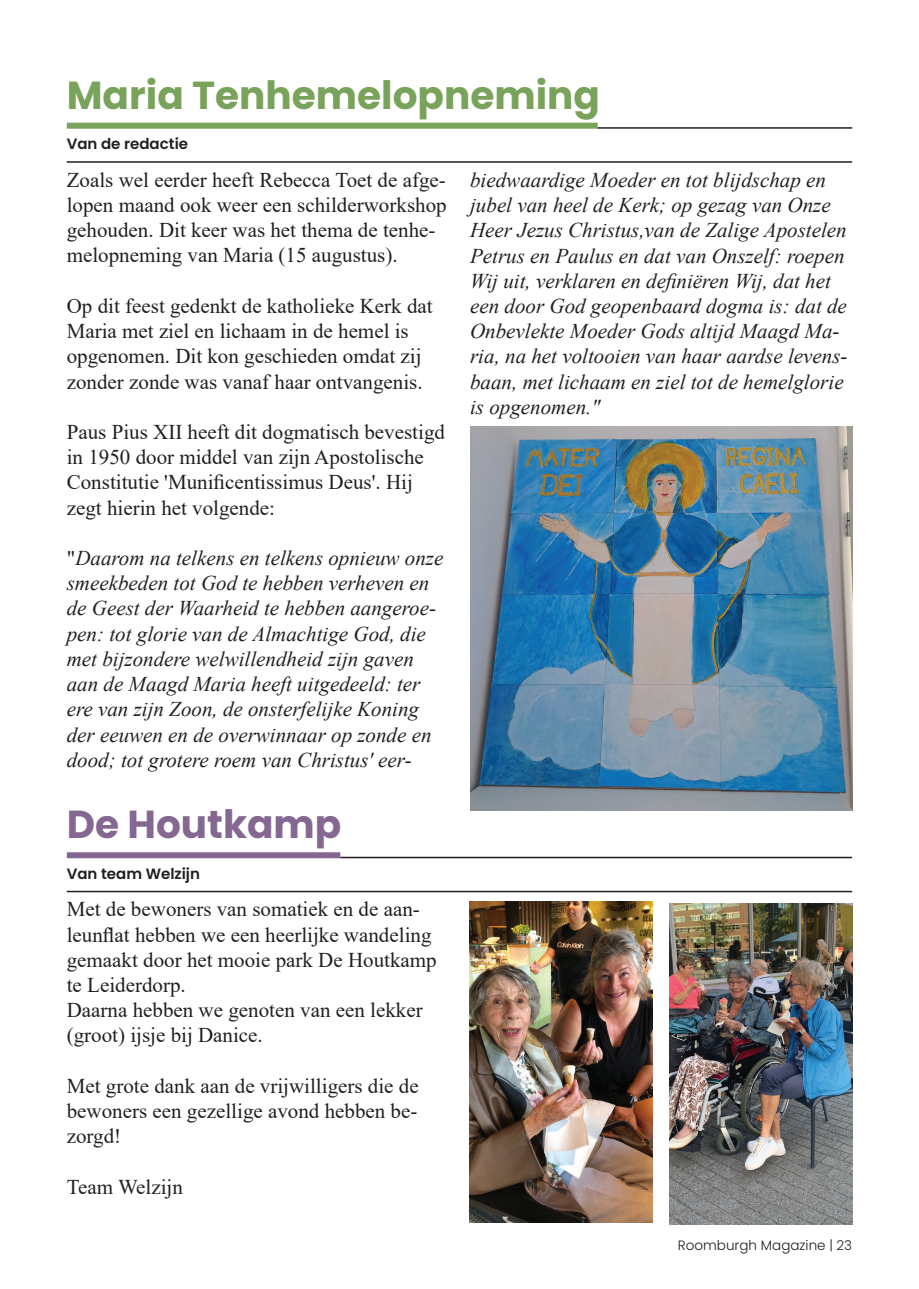
<style>
.page{position:relative;width:919px;height:1289px;background:#fff}
.page>*{position:absolute;margin:0;border:0;box-sizing:border-box;transform-origin:0 0}
.t1{font:700 39px "Poppins";color:#79a25b}
.t2{font:700 39px "Poppins";color:#856891}
.t3{font:21px/25.2px "Times New Roman";color:#231f20}
.t4{font:italic 21px/25.2px "Times New Roman";color:#231f20}
.t5{font:600 15px "Poppins";color:#231f20}
.t6{font:300 13.5px "Poppins";color:#231f20}
.s1{font-style:normal}
</style>
<div class="page">
<div style="left:67px;top:123px;width:530px;height:6px;background:#79a25b"></div>
<div style="left:67px;top:852px;width:273px;height:6px;background:#856891"></div>
<hr style="left:597px;top:127px;width:255px;height:2px;background:#231f20">
<hr style="left:340px;top:856px;width:512px;height:2px;background:#231f20">
<hr style="left:67px;top:161px;width:785px;height:2px;background:#231f20">
<hr style="left:67px;top:890px;width:785px;height:2px;background:#231f20">
<img style="left:470px;top:426px;width:382px;height:384px">
<img style="left:469px;top:901px;width:183px;height:321px">
<img style="left:669px;top:903px;width:183px;height:321px">
<h1 class="t1" style="left:67px;top:72px;width:534px">Maria Tenhemelopneming</h1>
<p class="t5" style="left:67px;top:135px;width:123px">Van de redactie</p>
<p class="t3" style="left:67px;top:166px;width:381px">Zoals wel eerder heeft Rebecca Toet de afge&shy;lopen maand ook weer een schilderworkshop gehouden. Dit keer was het thema de tenhe&shy;melopneming van Maria (15 augustus).</p>
<p class="t3" style="left:67px;top:292px;width:367px">Op dit feest gedenkt de katholieke Kerk dat Maria met ziel en lichaam in de hemel is opgenomen. Dit kon geschieden omdat zij zonder zonde was vanaf haar ontvangenis.</p>
<p class="t3" style="left:67px;top:418px;width:379px">Paus Pius XII heeft dit dogmatisch bevestigd in 1950 door middel van zijn Apostolische Constitutie 'Munificentissimus Deus'. Hij zegt hierin het volgende:</p>
<p class="t4" style="left:67px;top:545px;width:378px"><span class="s1">"</span>Daarom na telkens en telkens opnieuw onze smeekbeden tot God te hebben verheven en de Geest der Waarheid te hebben aangeroe&shy;pen: tot glorie van de Almachtige God, die met bijzondere welwillendheid zijn gaven aan de Maagd Maria heeft uitgedeeld: ter ere van zijn Zoon, de onsterfelijke Koning der eeuwen en de overwinnaar op zonde en dood; tot grotere roem van Christus' eer-</p>
<h1 class="t2" style="left:67px;top:802px;width:276px">De Houtkamp</h1>
<p class="t5" style="left:67px;top:865px;width:135px">Van team Welzijn</p>
<p class="t3" style="left:67px;top:896px;width:371px">Met de bewoners van somatiek en de aan&shy;leunflat hebben we een heerlijke wandeling gemaakt door het mooie park De Houtkamp te Leiderdorp.<br>Daarna hebben we genoten van een lekker (groot) ijsje bij Danice.</p>
<p class="t3" style="left:67px;top:1072px;width:353px;text-align:justify">Met grote dank aan de vrijwilligers die de bewoners een gezellige avond hebben be&shy;zorgd!</p>
<p class="t3" style="left:67px;top:1173px;width:118px">Team Welzijn</p>
<p class="t4" style="left:470px;top:167px;width:379px">biedwaardige Moeder en tot blijdschap en jubel van heel de Kerk; op gezag van Onze Heer Jezus Christus,van de Zalige Apostelen Petrus en Paulus en dat van Onszelf: roepen Wij uit, verklaren en definiëren Wij, dat het een door God geopenbaard dogma is: dat de Onbevlekte Moeder Gods altijd Maagd Ma&shy;ria, na het voltooien van haar aardse levens&shy;baan, met lichaam en ziel tot de hemelglorie is opgenomen."</p>
<p class="t6" style="left:677px;top:1237px;width:176px">Roomburgh Magazine | 23</p>
</div>
